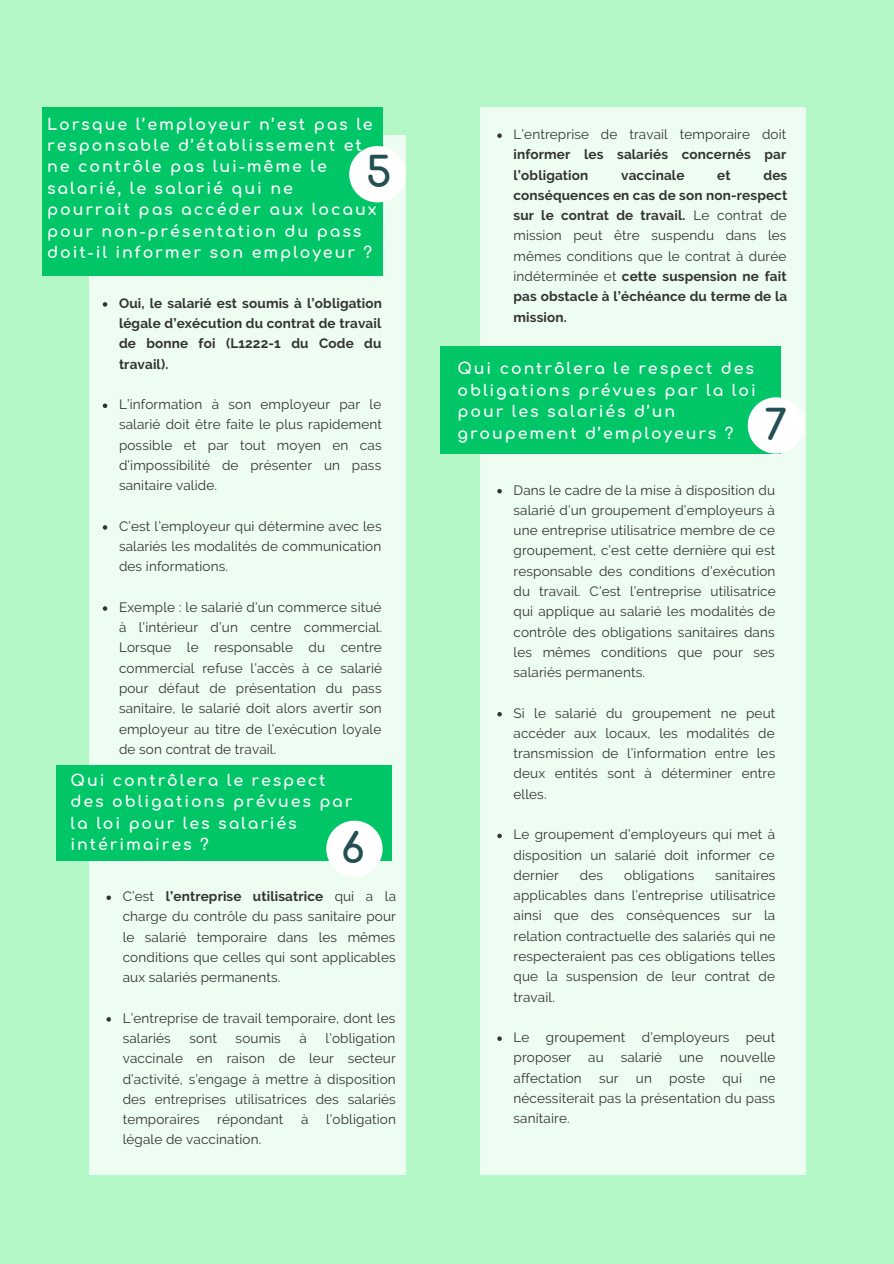
<style>
.page{position:relative;width:894px;height:1264px;background:#fff}
.page>*{position:absolute;margin:0;border:0;box-sizing:border-box;transform-origin:0 0}
.t1{font:700 41.25px "Comfortaa";color:#234f52}
.t2{font:700 15.9px/21.5px "Comfortaa";letter-spacing:.12em;color:#fff}
.t3{font:700 15.75px/21.5px "Comfortaa";letter-spacing:.12em;color:#fff}
.t4{font:13.5px/20.2px "Raleway";letter-spacing:.01em;color:#333;text-align:justify}
.t5{font:700 13.5px/20.2px "Raleway";letter-spacing:.01em;color:#333;text-align:justify}
.s1{font-weight:700}
.s2{font-weight:400}
</style>
<div class="page">
<div style="left:0;top:0;width:893px;height:1263px;background:#b4f8c7"></div>
<div style="left:89px;top:135px;width:317px;height:1039px;background:#eefdf2"></div>
<div style="left:479px;top:107px;width:326px;height:1068px;background:#eefdf2"></div>
<div style="left:440px;top:346px;width:340px;height:107px;background:#00c667"></div>
<div style="left:56px;top:765px;width:336px;height:96px;background:#00c667"></div>
<div style="left:42px;top:107px;width:340px;height:169px;background:#00c667"></div>
<svg style="left:349px;top:146px;width:56px;height:56px"></svg>
<svg style="left:326px;top:820px;width:56px;height:57px"></svg>
<svg style="left:747px;top:397px;width:56px;height:56px"></svg>
<svg style="left:103px;top:302px;width:4px;height:4px"></svg>
<svg style="left:103px;top:403px;width:4px;height:5px"></svg>
<svg style="left:103px;top:525px;width:4px;height:4px"></svg>
<svg style="left:103px;top:606px;width:4px;height:5px"></svg>
<svg style="left:497px;top:489px;width:4px;height:4px"></svg>
<svg style="left:497px;top:712px;width:4px;height:4px"></svg>
<svg style="left:497px;top:833px;width:4px;height:5px"></svg>
<svg style="left:497px;top:1036px;width:4px;height:4px"></svg>
<svg style="left:106px;top:895px;width:5px;height:5px"></svg>
<svg style="left:106px;top:1017px;width:5px;height:4px"></svg>
<svg style="left:497px;top:133px;width:4px;height:5px"></svg>
<p class="t2" style="left:47px;top:114px;width:331px">Lorsque l’employeur n’est pas le responsable d’établissement et ne contrôle pas lui-même le salarié, le salarié qui ne pourrait pas accéder aux locaux pour non-présentation du pass doit-il informer son employeur ?</p>
<p class="t1" style="left:365px;top:151px;width:27px">5</p>
<p class="t5" style="left:119px;top:293px;width:264px">Oui, le salarié est soumis à l’obligation légale d’exécution du contrat de travail de bonne foi (L1222-1 du Code du travail).</p>
<p class="t4" style="left:119px;top:394px;width:264px">L’information à son employeur par le salarié doit être faite le plus rapidement possible et par tout moyen en cas d’impossibilité de présenter un pass sanitaire valide.</p>
<p class="t4" style="left:119px;top:516px;width:264px">C’est l’employeur qui détermine avec les salariés les modalités de communication des informations.</p>
<p class="t4" style="left:119px;top:597px;width:265px">Exemple : le salarié d’un commerce situé à l’intérieur d’un centre commercial.<br>Lorsque le responsable du centre commercial refuse l’accès à ce salarié pour défaut de présentation du pass sanitaire, le salarié doit alors avertir son employeur au titre de l’exécution loyale de son contrat de travail.</p>
<p class="t3" style="left:71px;top:769px;width:283px">Qui contrôlera le respect des obligations prévues par la loi pour les salariés intérimaires ?</p>
<p class="t1" style="left:341px;top:827px;width:25px">6</p>
<p class="t4" style="left:123px;top:886px;width:275px">C’est <span class="s1">l’entreprise utilisatrice</span> qui a la charge du contrôle du pass sanitaire pour le salarié temporaire dans les mêmes conditions que celles qui sont applicables aux salariés permanents.</p>
<p class="t4" style="left:123px;top:1007px;width:274px">L’entreprise de travail temporaire, dont les salariés</p>
<p class="t4" style="left:123px;top:1028px;width:274px;text-indent:203px">l’obligation vaccinale en raison de leur secteur d’activité, s’engage à mettre à disposition des entreprises utilisatrices des salariés temporaires</p>
<p class="t4" style="left:189px;top:1028px;width:29px">sont</p>
<p class="t4" style="left:235px;top:1028px;width:47px">soumis</p>
<p class="t4" style="left:299px;top:1028px;width:9px">à</p>
<p class="t4" style="left:217px;top:1109px;width:68px">répondant</p>
<p class="t4" style="left:301px;top:1109px;width:9px">à</p>
<p class="t4" style="left:326px;top:1109px;width:71px">l’obligation</p>
<p class="t4" style="left:123px;top:1129px;width:140px">légale de vaccination.</p>
<p class="t5" style="left:513px;top:124px;width:274px"><span class="s2">L’entreprise de travail temporaire doit </span>informer les salariés concernés par l’obligation</p>
<p class="t5" style="left:513px;top:165px;width:275px;text-indent:250px">des conséquences en cas de son non-respect sur le contrat de travail. <span class="s2">Le contrat de mission peut être suspendu dans les mêmes conditions que le contrat à durée indéterminée et</span> cette suspension ne fait pas obstacle à l’échéance du terme de la mission.</p>
<p class="t5" style="left:621px;top:165px;width:65px">vaccinale</p>
<p class="t5" style="left:717px;top:165px;width:15px">et</p>
<p class="t3" style="left:457px;top:358px;width:300px">Qui contrôlera le respect des obligations prévues par la loi pour les salariés d’un groupement d’employeurs ?</p>
<p class="t1" style="left:764px;top:404px;width:24px">7</p>
<p class="t4" style="left:513px;top:479px;width:263px">Dans le cadre de la mise à disposition du salarié d’un groupement d’employeurs à une entreprise utilisatrice membre de ce groupement, c’est cette dernière qui est responsable des conditions d’exécution du travail. C’est l’entreprise utilisatrice qui applique au salarié les modalités de contrôle des obligations sanitaires dans les mêmes conditions que pour ses salariés permanents.</p>
<p class="t4" style="left:513px;top:702px;width:263px">Si le salarié du groupement ne peut accéder aux locaux, les modalités de transmission de l’information entre les deux entités sont à déterminer entre elles.</p>
<p class="t4" style="left:513px;top:824px;width:263px">Le groupement d’employeurs qui met à disposition un salarié doit informer ce dernier</p>
<p class="t4" style="left:513px;top:865px;width:263px;text-indent:202px">sanitaires applicables dans l’entreprise utilisatrice ainsi que des conséquences sur la relation contractuelle des salariés qui ne respecteraient pas ces obligations telles que la suspension de leur contrat de travail.</p>
<p class="t4" style="left:513px;top:1027px;width:263px">Le groupement d’employeurs peut proposer</p>
<p class="t4" style="left:579px;top:865px;width:25px">des</p>
<p class="t4" style="left:624px;top:865px;width:72px">obligations</p>
<p class="t4" style="left:588px;top:1047px;width:17px">au</p>
<p class="t4" style="left:620px;top:1047px;width:43px">salarié</p>
<p class="t4" style="left:679px;top:1047px;width:26px">une</p>
<p class="t4" style="left:720px;top:1047px;width:57px">nouvelle</p>
<p class="t4" style="left:513px;top:1067px;width:70px">affectation</p>
<p class="t4" style="left:599px;top:1067px;width:21px">sur</p>
<p class="t4" style="left:635px;top:1067px;width:18px">un</p>
<p class="t4" style="left:669px;top:1067px;width:37px">poste</p>
<p class="t4" style="left:722px;top:1067px;width:21px">qui</p>
<p class="t4" style="left:513px;top:1067px;width:263px;text-indent:246px">ne nécessiterait pas la présentation du pass sanitaire.</p>
</div>
